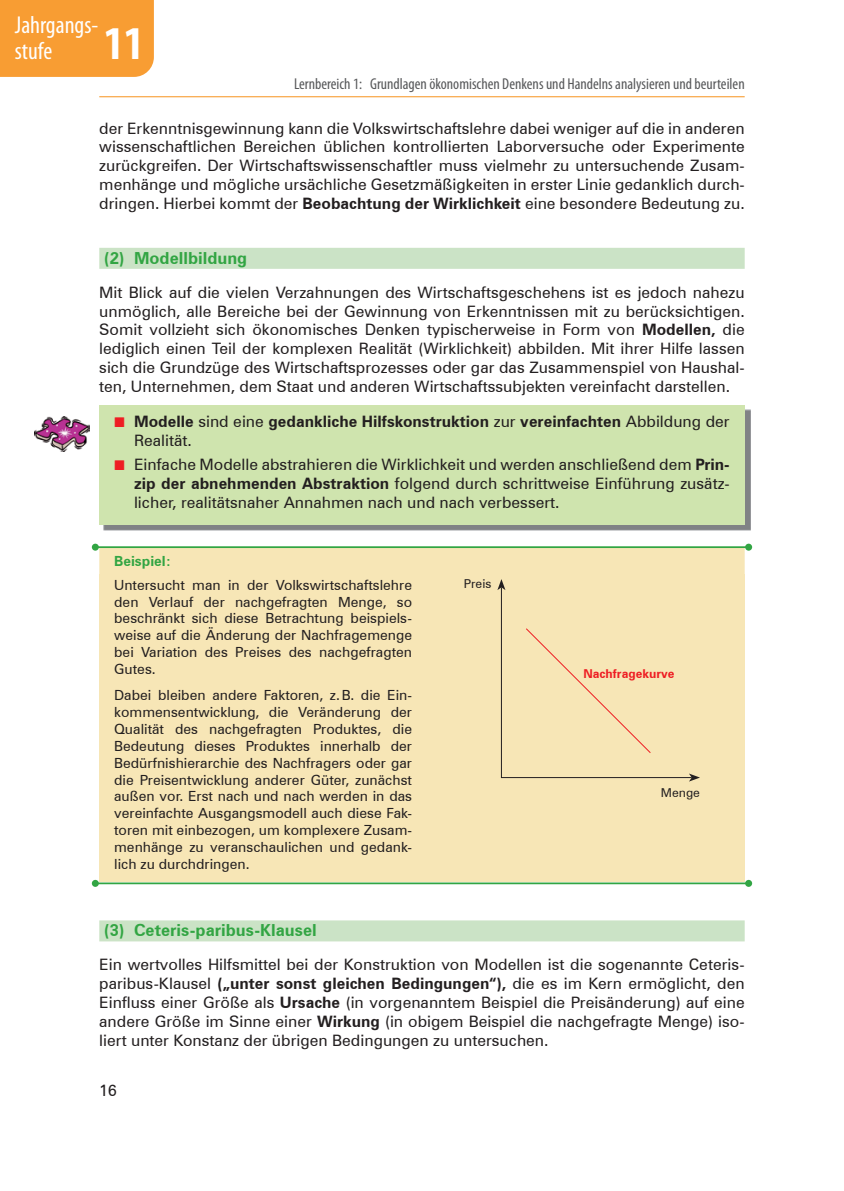
<style>
.page{position:relative;width:844px;height:1191px;background:#fff}
.page>*{position:absolute;margin:0;border:0;box-sizing:border-box;transform-origin:0 0}
.t1{font:condensed 24.5px/25.4px "Myriad Pro";color:#fff}
.t2{font:700 16.62px "Zurich BT";color:#32a543}
.t3{font:15.75px/18.9px "Zurich BT";color:#231f20;text-align:justify}
.t4{font:700 15.75px/18.9px "Zurich BT";color:#231f20}
.t5{font:condensed 15.75px "Myriad Pro";color:#57585a}
.t6{font:14px/16.8px "Zurich BT";color:#231f20;text-align:justify}
.t7{font:700 14px "Zurich BT";color:#32a543}
.t8{font:700 12.25px "Zurich BT";color:#ee1d23}
.t9{font:12.25px "Zurich BT";color:#231f20}
.s1{font-weight:700;font-size:47.25px}
.s2{font-weight:700}
.s3{font-family:"Uni Math";font-weight:400;font-size:14px;color:#ee1d23}
.s4{font-weight:400}
.s5{font-family:"Uni Math";font-size:14px;color:#ee1d23}
</style>
<div class="page">
<div style="left:0;top:0;width:154px;height:77px;background:#f89d33"></div>
<hr style="left:99px;top:96px;width:645px;height:1px;background:#f7931d">
<div style="left:99px;top:248px;width:645px;height:21px;background:#cbe3c6"></div>
<div style="left:99px;top:548px;width:645px;height:28px;background:#f7e6b6"></div>
<div style="left:99px;top:920px;width:645px;height:21px;background:#cbe3c6"></div>
<img style="left:103px;top:409px;width:647px;height:121px">
<div style="left:99px;top:405px;width:645px;height:119px;background:#cfe4ae"></div>
<div style="left:99px;top:574px;width:645px;height:307px;background:#f7e6b6"></div>
<svg style="left:497px;top:579px;width:202px;height:202px"></svg>
<img style="left:35px;top:416px;width:54px;height:36px">
<hr style="left:95px;top:546px;width:653px;height:2px;background:#32a543">
<div style="left:92px;top:543px;width:7px;height:7px;background:#32a543;border-radius:50%"></div>
<div style="left:745px;top:543px;width:7px;height:7px;background:#32a543;border-radius:50%"></div>
<hr style="left:95px;top:882px;width:653px;height:2px;background:#32a543">
<div style="left:92px;top:880px;width:7px;height:7px;background:#32a543;border-radius:50%"></div>
<div style="left:745px;top:880px;width:7px;height:7px;background:#32a543;border-radius:50%"></div>
<h1 class="t1" style="left:15px;top:14px;width:130px">Jahrgangs-<br>stufe <span class="s1">11</span></h1>
<p class="t5" style="left:294px;top:78px;width:452px">Lernbereich 1: Grundlagen ökonomischen Denkens und Handelns analysieren und beurteilen</p>
<p class="t3" style="left:99px;top:118px;width:647px">der Erkenntnisgewinnung kann die Volkswirtschaftslehre dabei weniger auf die in anderen wissenschaftlichen Bereichen üblichen kontrollierten Laborversuche oder Experimente zurückgreifen. Der Wirtschaftswissenschaftler muss vielmehr zu untersuchende Zusam&shy;menhänge und mögliche ursächliche Gesetzmäßigkeiten in erster Linie gedanklich durch&shy;dringen. Hierbei kommt der <span class="s2">Beobachtung der Wirklichkeit</span> eine besondere Bedeutung zu.</p>
<p class="t2" style="left:104px;top:248px;width:144px">(2) Modellbildung</p>
<p class="t3" style="left:99px;top:282px;width:646px">Mit Blick auf die vielen Verzahnungen des Wirtschaftsgeschehens ist es jedoch nahezu unmöglich, alle Bereiche bei der Gewinnung von Erkenntnissen mit zu berücksichtigen.<br>Somit vollzieht sich ökonomisches Denken typischerweise in Form von <span class="s2">Modellen,</span> die lediglich einen Teil der komplexen Realität (Wirklichkeit) abbilden. Mit ihrer Hilfe lassen sich die Grundzüge des Wirtschaftsprozesses oder gar das Zusammenspiel von Haushal&shy;ten, Unternehmen, dem Staat und anderen Wirtschaftssubjekten vereinfacht darstellen.</p>
<p class="t4" style="left:134px;top:412px;width:597px;text-indent:-20px"><span class="s3">■</span> Modelle <span class="s4">sind eine</span> gedankliche Hilfskonstruktion <span class="s4">zur</span> vereinfachten <span class="s4">Abbildung der<br>Realität.</span></p>
<p class="t3" style="left:134px;top:455px;width:597px;text-indent:-20px"><span class="s5">■</span> Einfache Modelle abstrahieren die Wirklichkeit und werden anschließend dem <span class="s2">Prin&shy;zip der abnehmenden Abstraktion</span> folgend durch schrittweise Einführung zusätz&shy;licher, realitätsnaher Annahmen nach und nach verbessert.</p>
<p class="t7" style="left:114px;top:552px;width:58px">Beispiel:</p>
<p class="t6" style="left:114px;top:576px;width:299px">Untersucht man in der Volkswirtschaftslehre den Verlauf der nachgefragten Menge, so beschränkt sich diese Betrachtung beispiels&shy;weise auf die Änderung der Nachfragemenge bei Variation des Preises des nachgefragten Gutes.</p>
<p class="t6" style="left:114px;top:687px;width:299px">Dabei bleiben andere Faktoren, z. B. die Ein&shy;kommensentwicklung, die Veränderung der Qualität des nachgefragten Produktes, die Bedeutung dieses Produktes innerhalb der Bedürfnishierarchie des Nachfragers oder gar die Preisentwicklung anderer Güter, zunächst außen vor. Erst nach und nach werden in das vereinfachte Ausgangsmodell auch diese Fak&shy;toren mit einbezogen, um komplexere Zusam&shy;menhänge zu veranschaulichen und gedank&shy;lich zu durchdringen.</p>
<p class="t9" style="left:464px;top:576px;width:29px">Preis</p>
<p class="t8" style="left:583px;top:666px;width:93px">Nachfragekurve</p>
<p class="t9" style="left:660px;top:785px;width:41px">Menge</p>
<p class="t2" style="left:104px;top:920px;width:214px">(3) Ceteris-paribus-Klausel</p>
<p class="t3" style="left:99px;top:955px;width:646px">Ein wertvolles Hilfsmittel bei der Konstruktion von Modellen ist die sogenannte Ceteris&shy;paribus-Klausel <span class="s2">(„unter sonst gleichen Bedingungen“),</span> die es im Kern ermöglicht, den Einfluss einer Größe als <span class="s2">Ursache</span> (in vorgenanntem Beispiel die Preisänderung) auf eine andere Größe im Sinne einer <span class="s2">Wirkung</span> (in obigem Beispiel die nachgefragte Menge) iso&shy;liert unter Konstanz der übrigen Bedingungen zu untersuchen.</p>
<p class="t3" style="left:99px;top:1081px;width:19px">16</p>
</div>
